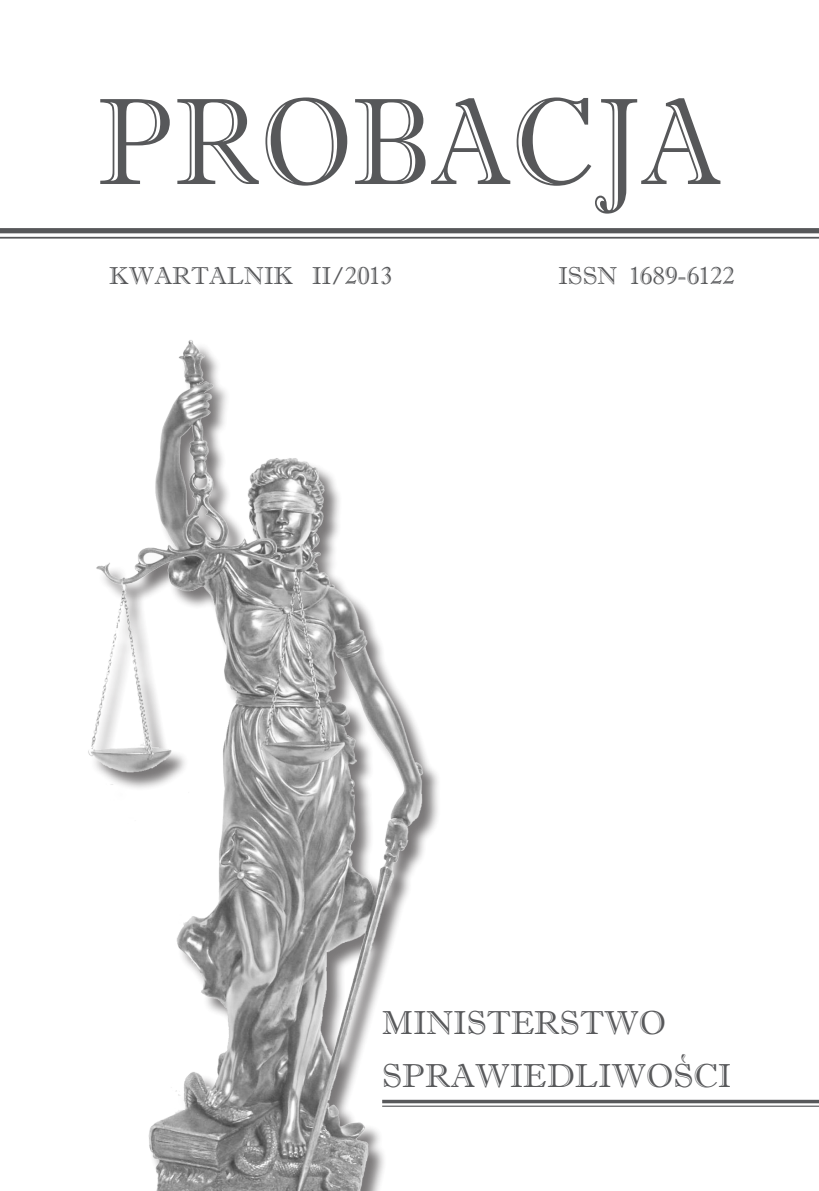
<style>
.page{position:relative;width:819px;height:1191px;background:#fff}
.page>*{position:absolute;margin:0;border:0;box-sizing:border-box;transform-origin:0 0}
.t1{font:123.2px "Imprint MT Shadow";color:#57585a;scale:.91 1}
.t2{font:33.25px "Imprint MT Shadow";color:#57585a}
.t3{font:24.5px "Imprint MT Shadow";color:#57585a}
</style>
<div class="page">
<img style="left:88px;top:340px;width:341px;height:851px">
<div style="left:0;top:228px;width:819px;height:5px;background:#57585a"></div>
<hr style="left:0;top:237px;width:819px;height:2px;background:#57585a">
<svg style="left:382px;top:1099px;width:437px;height:4px;fill:#57585a"></svg>
<hr style="left:382px;top:1105px;width:437px;height:1px;background:#57585a">
<p class="t1" style="left:97px;top:69px;width:688px">PROBACJA</p>
<p class="t3" style="left:109px;top:261px;width:285px">KWARTALNIK II/2013</p>
<p class="t3" style="left:558px;top:261px;width:178px">ISSN 1689-6122</p>
<p class="t2" style="left:382px;top:1003px;width:285px">MINISTERSTWO</p>
<p class="t2" style="left:382px;top:1056px;width:350px">SPRAWIEDLIWOSCI</p>
</div>
